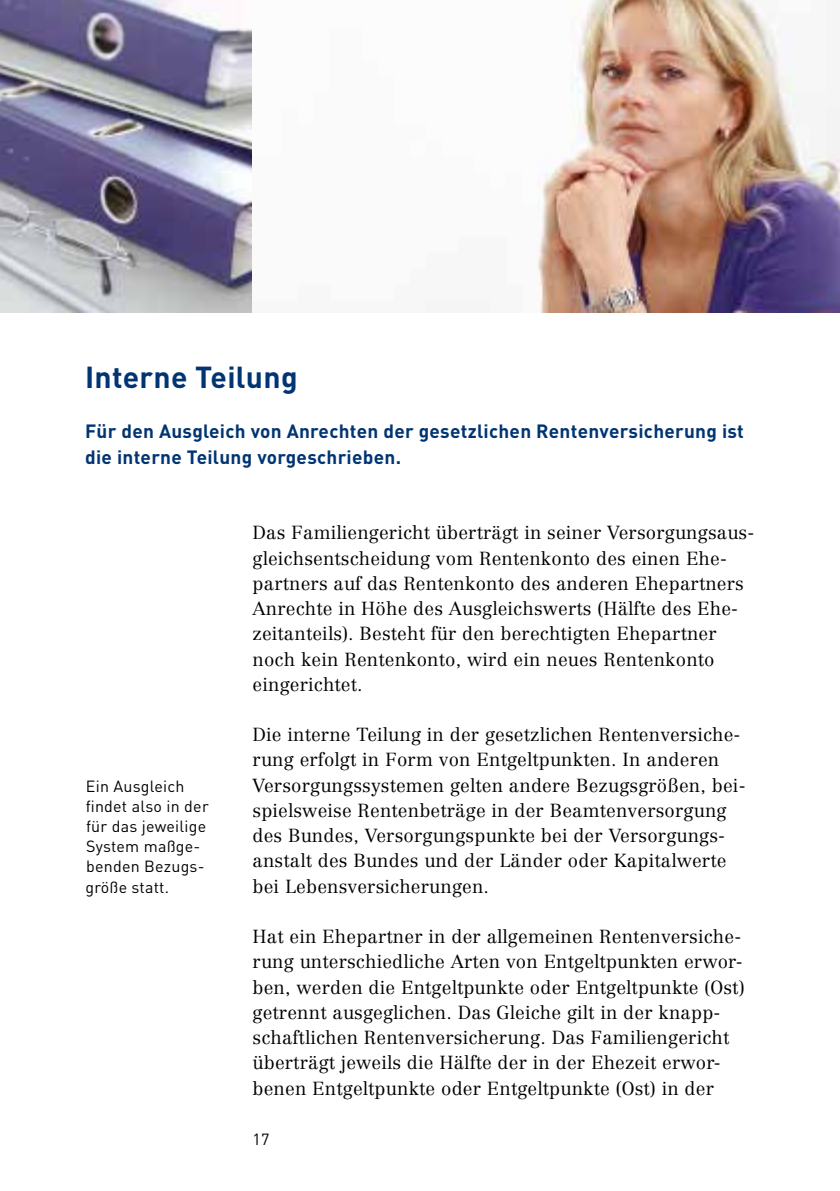
<style>
.page{position:relative;width:840px;height:1191px;background:#fff}
.page>*{position:absolute;margin:0;border:0;box-sizing:border-box;transform-origin:0 0}
.t1{font:700 30px "DIN";letter-spacing:.01em;color:#003472}
.t2{font:700 19px/25.2px "DIN";letter-spacing:.015em;color:#003472}
.t3{font:300 18.6px/25.2px "Centennial";letter-spacing:.01em;color:#000}
.t4{font:16px/20.2px "DIN";letter-spacing:.015em;color:#000}
</style>
<div class="page">
<img style="left:0;top:0;width:839px;height:312px">
<h2 class="t1" style="left:85px;top:357px;width:214px">Interne Teilung</h2>
<p class="t2" style="left:85px;top:418px;width:659px">Für den Ausgleich von Anrechten der gesetzlichen Rentenversicherung ist die interne Teilung vorgeschrieben.</p>
<p class="t4" style="left:85px;top:775px;width:125px">Ein Ausgleich findet also in der für das jeweilige<br>System maßge‑ benden Bezugs&shy;größe statt.</p>
<p class="t3" style="left:252px;top:520px;width:503px">Das Familiengericht überträgt in seiner Versorgungsaus&shy;gleichsentscheidung vom Rentenkonto des einen Ehe&shy;partners auf das Rentenkonto des anderen Ehepartners Anrechte in Höhe des Ausgleichswerts (Hälfte des Ehe‑ zeitanteils). Besteht für den berechtigten Ehepartner noch kein Rentenkonto, wird ein neues Rentenkonto eingerichtet.</p>
<p class="t3" style="left:252px;top:722px;width:494px">Die interne Teilung in der gesetzlichen Rentenversiche&shy;rung erfolgt in Form von Entgeltpunkten. In anderen Versorgungssystemen gelten andere Bezugsgrößen, bei&shy;spielsweise Rentenbeträge in der Beamtenversorgung des Bundes, Versorgungspunkte bei der Versorgungs&shy;anstalt des Bundes und der Länder oder Kapitalwerte bei Lebensversicherungen.</p>
<p class="t3" style="left:252px;top:924px;width:493px">Hat ein Ehepartner in der allgemeinen Rentenversiche&shy;rung unterschiedliche Arten von Entgeltpunkten erwor&shy;ben, werden die Entgeltpunkte oder Entgeltpunkte (Ost) getrennt ausgeglichen. Das Gleiche gilt in der knapp&shy;schaftlichen Rentenversicherung. Das Familiengericht überträgt jeweils die Hälfte der in der Ehezeit erwor‑ benen Entgeltpunkte oder Entgeltpunkte (Ost) in der</p>
<p class="t4" style="left:252px;top:1128px;width:18px">17</p>
</div>
